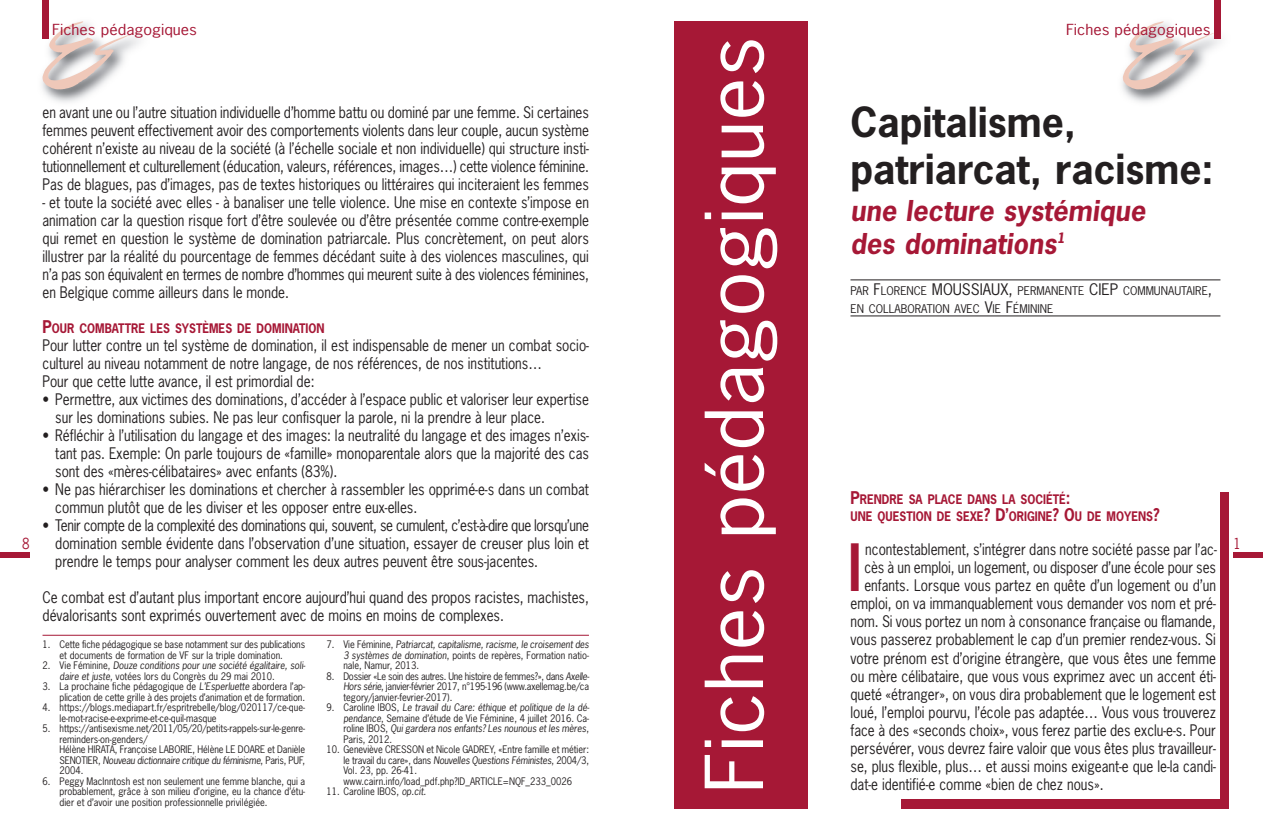
<style>
.page{position:relative;width:1263px;height:830px;background:#fff}
.page>*{position:absolute;margin:0;border:0;box-sizing:border-box;transform-origin:0 0}
.t1{font:75px "News Gothic";color:#fff;scale:1.13 1}
.t2{font:700 61.2px "News Gothic";color:#a61836;scale:.8 1}
.t3{font:700 39px/46.8px "News Gothic";color:#231f20}
.t4{font:italic 700 27px/32.4px "News Gothic";color:#a61836}
.t5{font:15px/18px "News Gothic";color:#231f20;text-align:justify;scale:.9 1}
.t6{font:14.4px "News Gothic";color:#a61836;scale:1.13 1}
.t7{font:14.4px "News Gothic";color:#a61836;scale:.9 1}
.t8{font:700 12.3px/16.5px "News Gothic";color:#a61836;scale:.9 1}
.t9{font:11.25px/18px "News Gothic";color:#231f20}
.t10{font:9.75px/10.5px "News Gothic";color:#231f20;scale:.95 1}
.t11{font:italic 9.75px/10.5px "News Gothic";color:#231f20;text-align:justify;scale:.95 1}
.s1{font-size:15px}
.s2{font-size:16.5px}
.s3{font-style:normal}
.s4{font-style:italic}
</style>
<div class="page">
<img style="left:1121px;top:15px;width:100px;height:88px">
<svg style="left:1123px;top:21px;width:94px;height:68px"></svg>
<div style="left:1214px;top:0;width:6px;height:38px;background:#a61836"></div>
<div style="left:1233px;top:551px;width:30px;height:6px;background:#a61836"></div>
<div style="left:0;top:551px;width:30px;height:6px;background:#a61836"></div>
<div style="left:674px;top:21px;width:134px;height:787px;background:#a61836"></div>
<div style="left:901px;top:492px;width:328px;height:316px;background:#a61836"></div>
<div style="left:850px;top:491px;width:370px;height:307px;background:#fff"></div>
<hr style="left:850px;top:279px;width:370px;height:1px;background:#231f20">
<hr style="left:850px;top:315px;width:370px;height:1px;background:#231f20">
<img style="left:41px;top:15px;width:99px;height:88px">
<svg style="left:43px;top:21px;width:93px;height:68px"></svg>
<div style="left:43px;top:0;width:6px;height:38px;background:#a61836"></div>
<hr style="left:43px;top:634px;width:546px;height:1px;background:#a61836">
<p class="t6" style="left:52px;top:22px;width:130px">Fiches pédagogiques</p>
<p class="t6" style="left:1066px;top:22px;width:130px">Fiches pédagogiques</p>
<h1 class="t1" style="left:693px;top:793px;width:671px;rotate:-90deg">Fiches pédagogiques</h1>
<h3 class="t3" style="left:850px;top:100px;width:365px">Capitalisme, patriarcat, racisme:</h3>
<h3 class="t4" style="left:850px;top:195px;width:296px">une lecture systémique des dominations<sup>1</sup></h3>
<p class="t9" style="left:850px;top:281px;width:363px">PAR <span class="s1">F</span>LORENCE <span class="s1">MOUSSIAUX,</span> PERMANENTE <span class="s1">CIEP</span> COMMUNAUTAIRE<span class="s1">,<br></span>EN COLLABORATION AVEC <span class="s1">V</span>IE <span class="s1">F</span>ÉMININE</p>
<p class="t5" style="left:43px;top:104px;width:609px">en avant une ou l’autre situation individuelle d’homme battu ou dominé par une femme. Si certaines femmes peuvent effectivement avoir des comportements violents dans leur couple, aucun système cohérent n’existe au niveau de la société (à l’échelle sociale et non individuelle) qui structure insti&shy;tutionnellement et culturellement (éducation, valeurs, références, images…) cette violence féminine.<br>Pas de blagues, pas d’images, pas de textes historiques ou littéraires qui inciteraient les femmes</p>
<p class="t5" style="left:43px;top:194px;width:609px">- et toute la société avec elles - à banaliser une telle violence. Une mise en contexte s’impose en animation car la question risque fort d’être soulevée ou d’être présentée comme contre-exemple qui remet en question le système de domination patriarcale. Plus concrètement, on peut alors illustrer par la réalité du pourcentage de femmes décédant suite à des violences masculines, qui n’a pas son équivalent en termes de nombre d’hommes qui meurent suite à des violences féminines, en Belgique comme ailleurs dans le monde.</p>
<p class="t8" style="left:43px;top:320px;width:315px"><span class="s2">P</span>OUR COMBATTRE LES SYSTÈMES DE DOMINATION</p>
<p class="t5" style="left:43px;top:336px;width:609px;text-align:left">Pour lutter contre un tel système de domination, il est indispensable de mener un combat socio&shy;culturel au niveau notamment de notre langage, de nos références, de nos institutions…<br>Pour que cette lutte avance, il est primordial de:</p>
<p class="t5" style="left:55px;top:390px;width:594px;text-indent:-13px">• Permettre, aux victimes des dominations, d’accéder à l’espace public et valoriser leur expertise sur les dominations subies. Ne pas leur confisquer la parole, ni la prendre à leur place.</p>
<p class="t5" style="left:55px;top:426px;width:594px;text-indent:-13px">• Réfléchir à l’utilisation du langage et des images: la neutralité du langage et des images n’exis&shy;tant pas. Exemple: On parle toujours de «famille» monoparentale alors que la majorité des cas sont des «mères-célibataires» avec enfants (83%).</p>
<p class="t5" style="left:55px;top:480px;width:594px;text-indent:-13px">• Ne pas hiérarchiser les dominations et chercher à rassembler les opprimé-e-s dans un combat commun plutôt que de les diviser et les opposer entre eux-elles.</p>
<p class="t5" style="left:55px;top:516px;width:594px;text-indent:-13px">• Tenir compte de la complexité des dominations qui, souvent, se cumulent, c’est-à-dire que lorsqu’une domination semble évidente dans l’observation d’une situation, essayer de creuser plus loin et prendre le temps pour analyser comment les deux autres peuvent être sous-jacentes.</p>
<p class="t5" style="left:43px;top:588px;width:609px">Ce combat est d’autant plus important encore aujourd’hui quand des propos racistes, machistes, dévalorisants sont exprimés ouvertement avec de moins en moins de complexes.</p>
<p class="t8" style="left:850px;top:491px;width:345px"><span class="s2">P</span>RENDRE SA PLACE DANS LA SOCIÉTÉ<span class="s2">:<br></span>UNE QUESTION DE SEXE<span class="s2">? D’</span>ORIGINE<span class="s2">? O</span>U DE MOYENS<span class="s2">?</span></p>
<h2 class="t2" style="left:848px;top:534px;width:18px">I</h2>
<p class="t5" style="left:865px;top:541px;width:392px">ncontestablement, s’intégrer dans notre société passe par l’ac-</p>
<p class="t7" style="left:22px;top:535px;width:10px">8</p>
<p class="t7" style="left:1233px;top:535px;width:10px">1</p>
<p class="t5" style="left:864px;top:559px;width:392px">cès à un emploi, un logement, ou disposer d’une école pour ses</p>
<p class="t5" style="left:864px;top:577px;width:392px">enfants. Lorsque vous partez en quête d’un logement ou d’un</p>
<p class="t5" style="left:850px;top:595px;width:408px">emploi, on va immanquablement vous demander vos nom et pré-</p>
<p class="t5" style="left:850px;top:613px;width:408px">nom. Si vous portez un nom à consonance française ou flamande,</p>
<p class="t5" style="left:850px;top:631px;width:408px">vous passerez probablement le cap d’un premier rendez-vous. Si</p>
<p class="t5" style="left:850px;top:649px;width:408px">votre prénom est d’origine étrangère, que vous êtes une femme</p>
<p class="t5" style="left:850px;top:667px;width:408px">ou mère célibataire, que vous vous exprimez avec un accent éti-</p>
<p class="t5" style="left:850px;top:685px;width:408px">queté «étranger», on vous dira probablement que le logement est</p>
<p class="t5" style="left:850px;top:703px;width:408px">loué, l’emploi pourvu, l’école pas adaptée… Vous vous trouverez</p>
<p class="t5" style="left:850px;top:721px;width:408px">face à des «seconds choix», vous ferez partie des exclu-e-s. Pour</p>
<p class="t5" style="left:850px;top:739px;width:408px">persévérer, vous devrez faire valoir que vous êtes plus travailleur-</p>
<p class="t5" style="left:850px;top:757px;width:408px">se, plus flexible, plus… et aussi moins exigeant-e que le-la candi-</p>
<p class="t5" style="left:850px;top:775px;width:283px">dat-e identifié-e comme «bien de chez nous».</p>
<p class="t10" style="left:43px;top:639px;width:278px;text-align:center">1. Cette fiche pédagogique se base notamment sur des publications et documents de formation de VF sur la triple domination.</p>
<p class="t11" style="left:60px;top:660px;width:260px;text-indent:-17px"><span class="s3">2. Vie Féminine,</span> Douze conditions pour une société égalitaire, soli&shy;daire et juste<span class="s3">, votées lors du Congrès du 29 mai 2010.</span></p>
<p class="t10" style="left:43px;top:681px;width:278px;text-align:right">3. La prochaine fiche pédagogique de <span class="s4">L’Esperluette</span> abordera l’ap&shy;plication de cette grille à des projets d’animation et de formation.</p>
<p class="t10" style="left:60px;top:702px;width:260px;text-indent:-17px">4. https://blogs.mediapart.fr/espritrebelle/blog/020117/ce-que&shy;le-mot-racise-e-exprime-et-ce-quil-masque</p>
<p class="t10" style="left:60px;top:723px;width:260px;text-indent:-17px">5. https://antisexisme.net/2011/05/20/petits-rappels-sur-le-genre&shy;reminders-on-genders/<br>Hélène HIRATA, Françoise LABORIE, Hélène LE DOARE et Danièle SENOTIER, <span class="s4">Nouveau dictionnaire critique du féminisme</span>, Paris, PUF, 2004.</p>
<p class="t10" style="left:60px;top:775px;width:260px;text-align:justify;text-indent:-17px">6. Peggy MacInntosh est non seulement une femme blanche, qui a probablement, grâce à son milieu d’origine, eu la chance d’étu&shy;dier et d’avoir une position professionnelle privilégiée.</p>
<p class="t11" style="left:343px;top:639px;width:260px;text-indent:-17px"><span class="s3">7. Vie Féminine,</span> Patriarcat, capitalisme, racisme, le croisement des 3 systèmes de domination<span class="s3">, points de repères, Formation natio&shy;nale, Namur, 2013.</span></p>
<p class="t10" style="left:343px;top:670px;width:260px;text-align:justify;text-indent:-17px">8. Dossier «Le soin des autres. Une histoire de femmes?», dans <span class="s4">Axelle-Hors série</span>, janvier-février 2017, n°195-196 (www.axellemag.be/ca tegory/janvier-fevrier-2017).</p>
<p class="t11" style="left:343px;top:702px;width:260px;text-indent:-17px"><span class="s3">9. Caroline IBOS,</span> Le travail du Care: éthique et politique de la dé&shy;pendance<span class="s3">, Semaine d’étude de Vie Féminine, 4 juillet 2016. Ca&shy;roline IBOS,</span> Qui gardera nos enfants? Les nounous et les mères<span class="s3">, Paris, 2012.</span></p>
<p class="t10" style="left:343px;top:744px;width:260px;text-indent:-17px">10. Geneviève CRESSON et Nicole GADREY, «Entre famille et métier: le travail du care», dans <span class="s4">Nouvelles Questions Féministes</span>, 2004/3, Vol. 23, pp. 26-41. www.cairn.info/load_pdf.php?ID_ARTICLE=NQF_233_0026</p>
<p class="t10" style="left:326px;top:786px;width:107px">11. Caroline IBOS, <span class="s4">op.cit.</span></p>
</div>
